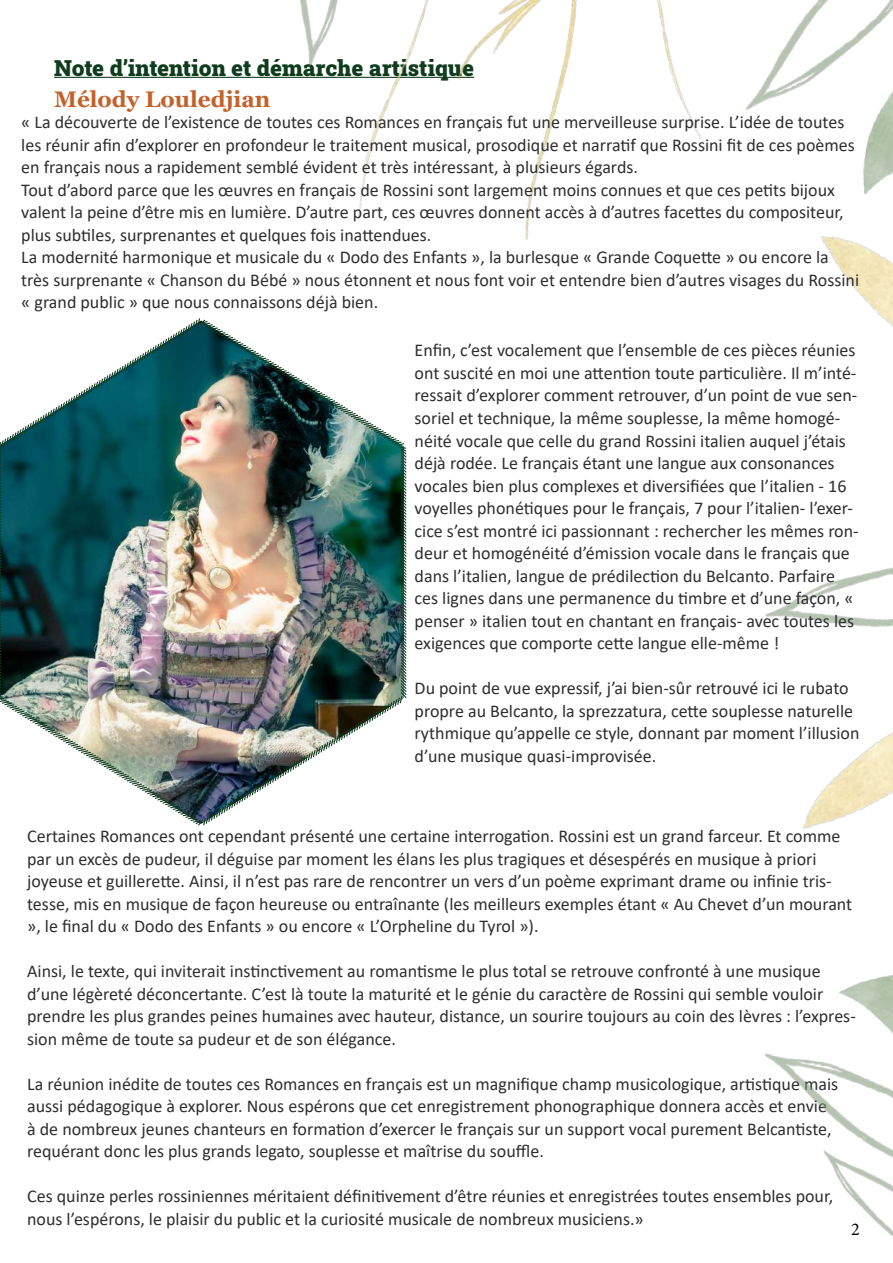
<style>
.page{position:relative;width:893px;height:1263px;background:#fff}
.page>*{position:absolute;margin:0;border:0;box-sizing:border-box;transform-origin:0 0}
.t1{font:900 22.5px "Roboto Slab";color:#0e3c1d}
.t2{font:700 22.5px "Georgia";color:#c36128}
.t3{font:18px/22.5px "Calibri";color:#2e2e2f}
.t4{font:18px "Minion Pro";color:#000}
</style>
<div class="page">
<img style="left:0;top:318px;width:407px;height:508px">
<hr style="left:54px;top:77px;width:420px;height:1px;background:#0e3c1d">
<img style="left:821px;top:236px;width:72px;height:91px">
<img style="left:863px;top:140px;width:30px;height:55px">
<img style="left:772px;top:975px;width:121px;height:262px">
<img style="left:765px;top:567px;width:128px;height:262px">
<img style="left:749px;top:0;width:144px;height:140px">
<img style="left:358px;top:120px;width:24px;height:100px">
<img style="left:657px;top:0;width:92px;height:148px">
<img style="left:434px;top:0;width:143px;height:240px">
<img style="left:218px;top:0;width:216px;height:120px">
<p class="t1" style="left:54px;top:52px;width:422px">Note d’intention et démarche artistique</p>
<p class="t2" style="left:54px;top:85px;width:218px">Mélody Louledjian</p>
<p class="t3" style="left:21px;top:111px;width:839px">« La découverte de l’existence de toutes ces Romances en français fut une merveilleuse surprise. L’idée de toutes les réunir afin d’explorer en profondeur le traitement musical, prosodique et narratif que Rossini fit de ces poèmes en français nous a rapidement semblé évident et très intéressant, à plusieurs égards.<br>Tout d’abord parce que les œuvres en français de Rossini sont largement moins connues et que ces petits bijoux valent la peine d’être mis en lumière. D’autre part, ces œuvres donnent accès à d’autres facettes du compositeur, plus subtiles, surprenantes et quelques fois inattendues.<br>La modernité harmonique et musicale du « Dodo des Enfants », la burlesque « Grande Coquette » ou encore la très surprenante « Chanson du Bébé » nous étonnent et nous font voir et entendre bien d’autres visages du Rossini « grand public » que nous connaissons déjà bien.</p>
<p class="t3" style="left:415px;top:339px;width:446px">Enfin, c’est vocalement que l’ensemble de ces pièces réunies ont suscité en moi une attention toute particulière. Il m’inté&shy;ressait d’explorer comment retrouver, d’un point de vue sen&shy;soriel et technique, la même souplesse, la même homogé&shy;néité vocale que celle du grand Rossini italien auquel j’étais déjà rodée. Le français étant une langue aux consonances vocales bien plus complexes et diversifiées que l’italien - 16 voyelles phonétiques pour le français, 7 pour l’italien- l’exer&shy;cice s’est montré ici passionnant : rechercher les mêmes ron&shy;deur et homogénéité d’émission vocale dans le français que dans l’italien, langue de prédilection du Belcanto. Parfaire ces lignes dans une permanence du timbre et d’une façon, « penser » italien tout en chantant en français- avec toutes les exigences que comporte cette langue elle-même !</p>
<p class="t3" style="left:415px;top:676px;width:446px">Du point de vue expressif, j’ai bien-sûr retrouvé ici le rubato propre au Belcanto, la sprezzatura, cette souplesse naturelle rythmique qu’appelle ce style, donnant par moment l’illusion d’une musique quasi-improvisée.</p>
<p class="t3" style="left:27px;top:824px;width:827px">Certaines Romances ont cependant présenté une certaine interrogation. Rossini est un grand farceur. Et comme par un excès de pudeur, il déguise par moment les élans les plus tragiques et désespérés en musique à priori joyeuse et guillerette. Ainsi, il n’est pas rare de rencontrer un vers d’un poème exprimant drame ou infinie tris&shy;tesse, mis en musique de façon heureuse ou entraînante (les meilleurs exemples étant « Au Chevet d’un mourant », le final du « Dodo des Enfants » ou encore « L’Orpheline du Tyrol »).</p>
<p class="t3" style="left:27px;top:959px;width:830px">Ainsi, le texte, qui inviterait instinctivement au romantisme le plus total se retrouve confronté à une musique d’une légèreté déconcertante. C’est là toute la maturité et le génie du caractère de Rossini qui semble vouloir prendre les plus grandes peines humaines avec hauteur, distance, un sourire toujours au coin des lèvres : l’expres&shy;sion même de toute sa pudeur et de son élégance.</p>
<p class="t3" style="left:27px;top:1072px;width:812px">La réunion inédite de toutes ces Romances en français est un magnifique champ musicologique, artistique mais aussi pédagogique à explorer. Nous espérons que cet enregistrement phonographique donnera accès et envie à de nombreux jeunes chanteurs en formation d’exercer le français sur un support vocal purement Belcantiste, requérant donc les plus grands legato, souplesse et maîtrise du souffle.</p>
<p class="t3" style="left:27px;top:1184px;width:808px">Ces quinze perles rossiniennes méritaient définitivement d’être réunies et enregistrées toutes ensembles pour, nous l’espérons, le plaisir du public et la curiosité musicale de nombreux musiciens.»</p>
<p class="t4" style="left:851px;top:1217px;width:10px">2</p>
</div>
